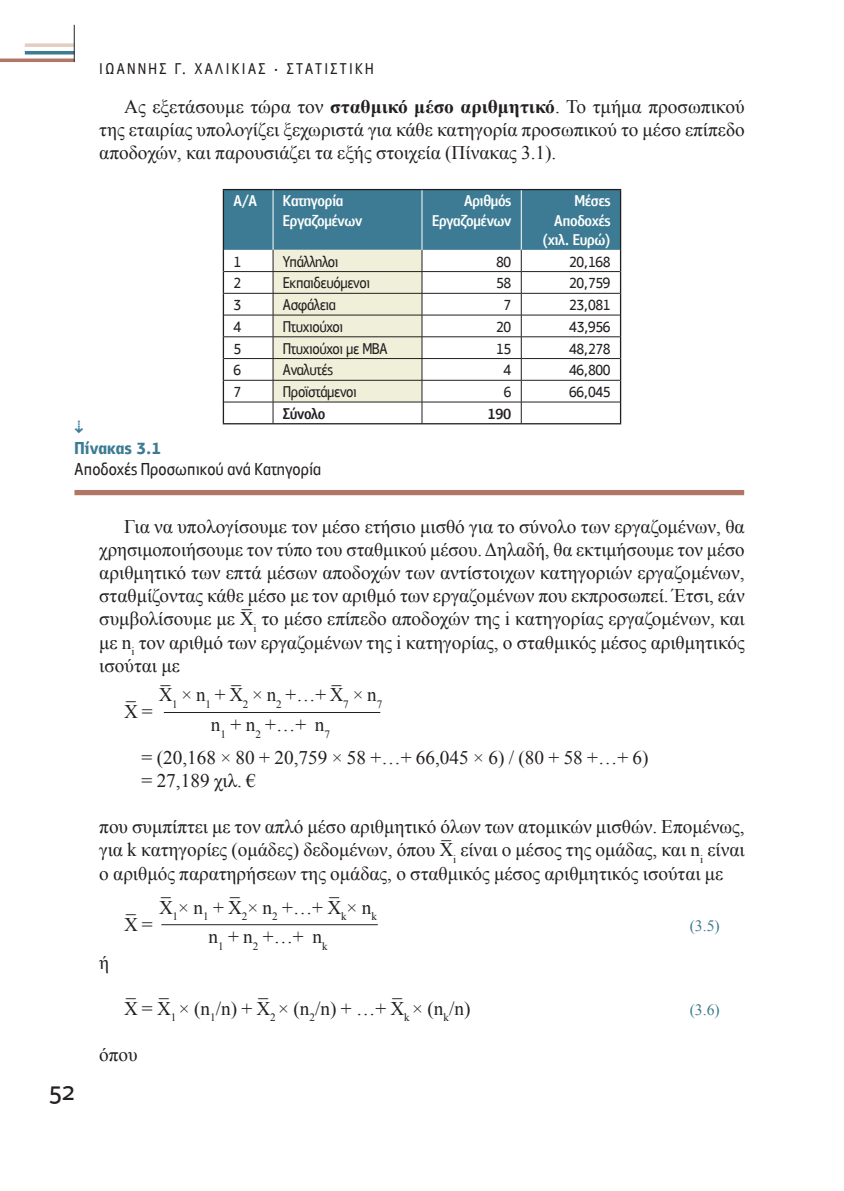
<style>
.page{position:relative;width:844px;height:1191px;background:#fff}
.page>*{position:absolute;margin:0;border:0;box-sizing:border-box;transform-origin:0 0}
.t1{font:19.25px/23.1px "Times New Roman";color:#231f20;text-align:justify}
.t2{font:15.75px "Times New Roman";color:#3c7b93}
.t3{font:15.75px/21.7px "PF Bulletin Sans Pro";color:#231f20}
.s1{font-weight:700}
</style>
<div class="page">
<svg style="left:25px;top:43px;width:49px;height:4px"></svg>
<hr style="left:25px;top:51px;width:49px;height:3px;background:#3c7b93">
<hr style="left:0;top:59px;width:74px;height:3px;background:#b17665">
<hr style="left:74px;top:25px;width:1px;height:37px;background:#231f20">
<div style="left:74px;top:490px;width:670px;height:5px;background:#b17665"></div>
<hr style="left:164px;top:712px;width:216px;height:1px;background:#231f20">
<hr style="left:161px;top:924px;width:217px;height:1px;background:#231f20">
<hr style="left:223px;top:189px;width:50px;height:1px;background:#231f20">
<hr style="left:273px;top:189px;width:348px;height:1px;background:#231f20">
<hr style="left:619px;top:190px;width:2px;height:60px;background:#231f20">
<hr style="left:223px;top:423px;width:398px;height:1px;background:#231f20">
<hr style="left:619px;top:250px;width:2px;height:21px;background:#231f20">
<hr style="left:619px;top:271px;width:2px;height:22px;background:#231f20">
<hr style="left:619px;top:293px;width:2px;height:22px;background:#231f20">
<hr style="left:619px;top:315px;width:2px;height:22px;background:#231f20">
<hr style="left:619px;top:337px;width:2px;height:21px;background:#231f20">
<hr style="left:619px;top:358px;width:2px;height:22px;background:#231f20">
<hr style="left:619px;top:380px;width:2px;height:22px;background:#231f20">
<hr style="left:619px;top:402px;width:2px;height:21px;background:#231f20">
<svg style="left:223px;top:190px;width:397px;height:233px"></svg>
<p class="t3" style="left:274px;top:59px;width:6px">•</p>
<p class="t1" style="left:99px;top:95px;width:646px;text-indent:25px">Ας ε ξε τά σου με τώ ρα τον <span class="s1">σταθ μι κό μέ σο α ριθ μη τι κό</span>. Το τμή μα προ σω πι κού της ε ται ρί ας υπο λο γί ζει ξε χω ρι στά για κά θε κα τη γο ρί α προ σω πι κού το μέ σο ε πί πε δο α ποδο χών, και πα ρου σιά ζει τα ε ξής στοι χεί α (Πίνακας 3.1).</p>
<p class="t3" style="left:569px;top:317px;width:17px">✔✓ ✔</p>
<p class="t1" style="left:99px;top:515px;width:646px;text-indent:25px">Για να υπο λο γί σου με τον μέ σο ε τή σιο μι σθό για το σύ νο λο των ερ γα ζο μέ νων, θα χρη σι μοποι ή σου με τον τύ πο του σταθ μι κού μέ σου. Δη λα δή, θα ε κτι μή σου με τον μέ σο α ριθμη τι κό των ε πτά μέ σων α πο δο χών των α ντί στοι χων κα τη γο ριών ερ γα ζο μέ νων, σταθ μί ζο ντας κά θε μέ σο με τον α ριθ μό των ερ γα ζο μέ νων που εκ προ σω πεί. Έτσι, ε άν συμ βο λί σου με με X¯ <sub>i</sub> το μέ σο ε πί πε δο α πο δο χών της i κα τη γο ρί ας ερ γα ζο μέ νων, και με n<sub>i</sub> τον α ριθ μό των ερ γα ζο μέ νων της i κα τη γο ρί ας, ο σταθ μι κός μέ σος α ριθ μη τι κός ι σού ται με</p>
<p class="t1" style="left:124px;top:700px;width:30px">X¯ =</p>
<p class="t1" style="left:141px;top:746px;width:508px">= (20,168 × 80 + 20,759 × 58 +…+ 66,045 × 6) / (80 + 58 +…+ 6) = 27,189 χιλ. €</p>
<p class="t1" style="left:99px;top:815px;width:646px">που συ μπί πτει με τον α πλό μέ σο α ριθ μη τι κό ό λων των α το μι κών μι σθών. Ε πο μέ νως, για k κα τη γο ρί ες (ο μά δες) δε δο μέ νων, ό που X¯ <sub>i</sub> είναι ο μέ σος της ο μά δας, και n<sub>i</sub> είναι ο α ριθ μός πα ρα τη ρή σε ων της ο μά δας, ο σταθ μι κός μέ σος α ριθ μη τι κός ι σού ται με</p>
<p class="t1" style="left:124px;top:912px;width:30px">X¯ =</p>
<p class="t2" style="left:689px;top:916px;width:32px">(3.5)</p>
<p class="t1" style="left:99px;top:950px;width:12px">ή</p>
<p class="t1" style="left:124px;top:997px;width:348px">X¯ = X¯ <sub>1</sub> × (n<sub>1</sub>/n) + X¯ <sub>2</sub> × (n<sub>2</sub>/n) + …+ X¯ <sub>k</sub> × (n<sub>k</sub>/n)</p>
<p class="t2" style="left:689px;top:1001px;width:32px">(3.6)</p>
<p class="t1" style="left:99px;top:1043px;width:40px">όπου</p>
<p class="t1" style="left:159px;top:680px;width:225px;line-height:29.8px;text-align:center">X¯ <sub>1</sub> × n<sub>1</sub> + X¯ <sub>2</sub> × n<sub>2</sub> +…+ X¯ <sub>7</sub> × n<sub>7 </sub>n<sub>1</sub> + n<sub>2</sub> +…+ n<sub>7</sub></p>
<p class="t1" style="left:159px;top:892px;width:219px;line-height:29.8px;text-align:center">X¯ <sub>1</sub>× n<sub>1</sub> + X¯ <sub>2</sub>× n<sub>2</sub> +…+ X¯ <sub>k</sub>× n<sub>k </sub>n<sub>1</sub> + n<sub>2</sub> +…+ n<sub>k</sub></p>
</div>
